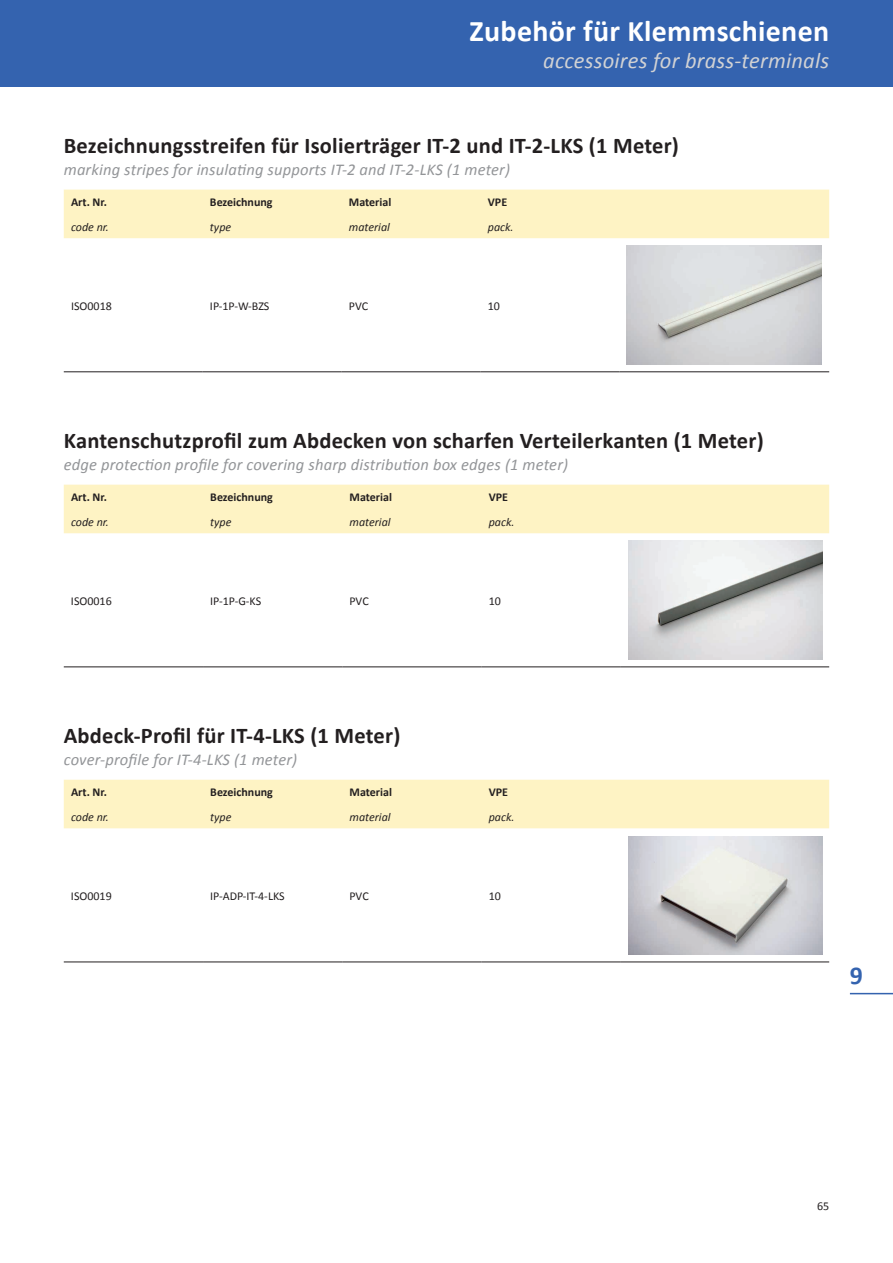
<style>
.page{position:relative;width:893px;height:1263px;background:#fff}
.page>*{position:absolute;margin:0;border:0;box-sizing:border-box;transform-origin:0 0}
.t1{font:700 30px "Calibri";letter-spacing:.01em;color:#fff}
.t2{font:700 25.8px "Calibri";color:#3463af}
.t3{font:700 22.5px "Calibri";letter-spacing:.01em;color:#231f20}
.t4{font:italic 22.5px "Calibri";letter-spacing:.01em;color:#d1d2d4}
.t5{font:italic 16.5px "Calibri";letter-spacing:.01em;color:#939598}
.t6{font:700 12px "Calibri";color:#231f20}
.t7{font:12px "Calibri";color:#231f20}
.t8{font:italic 12px "Calibri";color:#231f20}
</style>
<div class="page">
<div style="left:0;top:0;width:893px;height:87px;background:#3463af"></div>
<div style="left:64px;top:190px;width:765px;height:48px;background:#fef3c4"></div>
<hr style="left:64px;top:371px;width:139px;height:1px;background:#231f20">
<hr style="left:203px;top:371px;width:139px;height:1px;background:#231f20">
<hr style="left:342px;top:371px;width:139px;height:1px;background:#231f20">
<hr style="left:481px;top:371px;width:139px;height:1px;background:#231f20">
<hr style="left:620px;top:371px;width:209px;height:1px;background:#231f20">
<img style="left:627px;top:246px;width:194px;height:118px">
<div style="left:64px;top:485px;width:765px;height:48px;background:#fef3c4"></div>
<hr style="left:64px;top:666px;width:139px;height:1px;background:#231f20">
<hr style="left:203px;top:666px;width:139px;height:1px;background:#231f20">
<hr style="left:342px;top:666px;width:140px;height:1px;background:#231f20">
<hr style="left:482px;top:666px;width:139px;height:1px;background:#231f20">
<hr style="left:621px;top:666px;width:208px;height:1px;background:#231f20">
<img style="left:628px;top:541px;width:195px;height:118px">
<div style="left:64px;top:780px;width:765px;height:48px;background:#fef3c4"></div>
<hr style="left:64px;top:961px;width:139px;height:1px;background:#231f20">
<hr style="left:203px;top:961px;width:139px;height:1px;background:#231f20">
<hr style="left:342px;top:961px;width:140px;height:1px;background:#231f20">
<hr style="left:482px;top:961px;width:139px;height:1px;background:#231f20">
<hr style="left:621px;top:961px;width:208px;height:1px;background:#231f20">
<img style="left:628px;top:836px;width:195px;height:118px">
<hr style="left:850px;top:993px;width:43px;height:1px;background:#3463af">
<h1 class="t1" style="left:470px;top:12px;width:361px">Zubehör für Klemmschienen</h1>
<h3 class="t4" style="left:543px;top:45px;width:287px">accessoires for brass-terminals</h3>
<h3 class="t3" style="left:64px;top:131px;width:617px">Bezeichnungsstreifen für Isolierträger IT-2 und IT-2-LKS (1 Meter)</h3>
<p class="t5" style="left:64px;top:158px;width:448px">marking stripes for insulating supports IT-2 and IT-2-LKS (1 meter)</p>
<p class="t6" style="left:71px;top:195px;width:37px">Art. Nr.</p>
<p class="t6" style="left:210px;top:195px;width:64px">Bezeichnung</p>
<p class="t6" style="left:349px;top:195px;width:44px">Material</p>
<p class="t6" style="left:488px;top:195px;width:21px">VPE</p>
<p class="t8" style="left:71px;top:218px;width:39px">code nr.</p>
<p class="t8" style="left:210px;top:218px;width:23px">type</p>
<p class="t8" style="left:349px;top:218px;width:43px">material</p>
<p class="t8" style="left:488px;top:218px;width:27px">pack.</p>
<p class="t7" style="left:71px;top:298px;width:42px">ISO0018</p>
<p class="t7" style="left:210px;top:298px;width:61px">IP-1P-W-BZS</p>
<p class="t7" style="left:349px;top:298px;width:21px">PVC</p>
<p class="t7" style="left:488px;top:298px;width:14px">10</p>
<h3 class="t3" style="left:64px;top:426px;width:701px">Kantenschutzprofil zum Abdecken von scharfen Verteilerkanten (1 Meter)</h3>
<p class="t5" style="left:64px;top:453px;width:506px">edge protection profile for covering sharp distribution box edges (1 meter)</p>
<p class="t6" style="left:71px;top:490px;width:37px">Art. Nr.</p>
<p class="t6" style="left:210px;top:490px;width:64px">Bezeichnung</p>
<p class="t6" style="left:350px;top:490px;width:44px">Material</p>
<p class="t6" style="left:489px;top:490px;width:21px">VPE</p>
<p class="t8" style="left:71px;top:513px;width:39px">code nr.</p>
<p class="t8" style="left:210px;top:513px;width:23px">type</p>
<p class="t8" style="left:349px;top:513px;width:43px">material</p>
<p class="t8" style="left:489px;top:513px;width:27px">pack.</p>
<p class="t7" style="left:71px;top:593px;width:42px">ISO0016</p>
<p class="t7" style="left:210px;top:593px;width:53px">IP-1P-G-KS</p>
<p class="t7" style="left:349px;top:593px;width:21px">PVC</p>
<p class="t7" style="left:489px;top:593px;width:14px">10</p>
<h3 class="t3" style="left:64px;top:721px;width:338px">Abdeck-Profil für IT-4-LKS (1 Meter)</h3>
<p class="t5" style="left:64px;top:748px;width:235px">cover-profile for IT-4-LKS (1 meter)</p>
<p class="t6" style="left:71px;top:785px;width:37px">Art. Nr.</p>
<p class="t6" style="left:210px;top:785px;width:64px">Bezeichnung</p>
<p class="t6" style="left:350px;top:785px;width:44px">Material</p>
<p class="t6" style="left:489px;top:785px;width:21px">VPE</p>
<p class="t8" style="left:71px;top:808px;width:39px">code nr.</p>
<p class="t8" style="left:210px;top:808px;width:23px">type</p>
<p class="t8" style="left:349px;top:808px;width:43px">material</p>
<p class="t8" style="left:489px;top:808px;width:27px">pack.</p>
<p class="t7" style="left:71px;top:888px;width:42px">ISO0019</p>
<p class="t7" style="left:210px;top:888px;width:76px">IP-ADP-IT-4-LKS</p>
<p class="t7" style="left:349px;top:888px;width:21px">PVC</p>
<p class="t7" style="left:489px;top:888px;width:14px">10</p>
<h2 class="t2" style="left:850px;top:959px;width:15px">9</h2>
<p class="t7" style="left:817px;top:1198px;width:14px">65</p>
</div>
